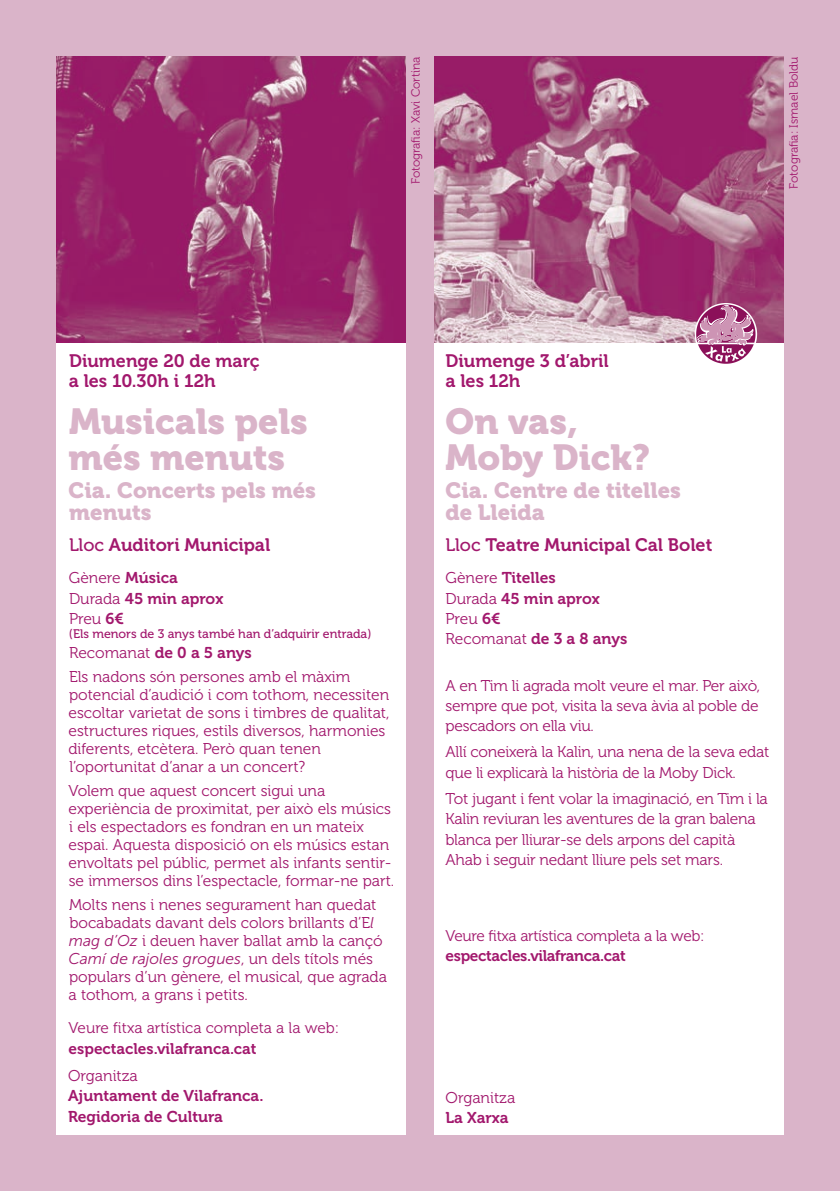
<style>
.page{position:relative;width:840px;height:1191px;background:#fff}
.page>*{position:absolute;margin:0;border:0;box-sizing:border-box;transform-origin:0 0}
.t1{font:36px/36px "Museo 900";color:#dab4c9}
.t2{font:22px/22px "Museo 900";color:#dab4c9}
.t3{font:18px/20px "Museo 700";color:#a2186d}
.t4{font:15.6px/18px "Museo 300";color:#a2186d}
.t5{font:15.6px/20.4px "Museo 700";color:#a2186d}
.t6{font:italic 15.6px "Museo Sans 300";color:#a2186d}
.t7{font:15.4px "Museo 300";color:#a2186d}
.t8{font:15.4px "Museo 300";letter-spacing:-.02em;color:#a2186d}
.t9{font:15.4px "Museo 700";color:#a2186d}
.t10{font:15.4px "Museo 700";letter-spacing:-.02em;color:#a2186d}
.t11{font:12.4px "Museo 500";color:#a2186d}
.t12{font:12px "Museo 300";color:#a2186d}
.s1{font-family:"Museo 500"}
.s2{font-family:"Museo 700"}
.s3{font-family:"Museo 300"}
.s4{font-family:"Museo Sans 300";font-style:italic}
.s5{font-family:"Museo 300";font-style:normal}
</style>
<div class="page">
<div style="left:0;top:0;width:839px;height:1191px;background:#dab4c9"></div>
<div style="left:57px;top:342px;width:348px;height:792px;background:#fff"></div>
<div style="left:434px;top:342px;width:348px;height:792px;background:#fff"></div>
<img style="left:434px;top:57px;width:348px;height:285px">
<img style="left:57px;top:57px;width:348px;height:285px">
<svg style="left:694px;top:303px;width:62px;height:61px"></svg>
<p class="t12" style="left:409px;top:184px;width:129px;rotate:-90deg">Fotografia: Xavi Cortina</p>
<p class="t12" style="left:786px;top:189px;width:134px;rotate:-90deg">Fotografia: Ismael Boldu</p>
<p class="t3" style="left:69px;top:351px;width:192px">Diumenge 20 de març a les 10.30h i 12h</p>
<h1 class="t1" style="left:68px;top:404px;width:241px">Musicals pels més menuts</h1>
<h2 class="t2" style="left:69px;top:479px;width:249px">Cia. Concerts pels més menuts</h2>
<p class="t3" style="left:69px;top:535px;width:203px"><span class="s1">Lloc</span> Auditori Municipal</p>
<p class="t4" style="left:69px;top:569px;width:110px">Gènere <span class="s2">Música</span></p>
<p class="t5" style="left:69px;top:588px;width:156px"><span class="s3">Durada</span> 45 min aprox</p>
<p class="t4" style="left:69px;top:610px;width:57px">Preu <span class="s2">6€</span></p>
<p class="t11" style="left:69px;top:627px;width:304px">(Els menors de 3 anys també han d’adquirir entrada)</p>
<p class="t4" style="left:69px;top:641px;width:283px;line-height:23.6px">Recomanat <span class="s2">de 0 a 5 anys<br></span>Els nadons són persones amb el màxim</p>
<p class="t4" style="left:68px;top:686px;width:322px">potencial d’audició i com tothom, necessiten escoltar varietat de sons i timbres de qualitat, estructures riques, estils diversos, harmonies diferents, etcètera. Però quan tenen l’oportunitat d’anar a un concert?</p>
<p class="t4" style="left:68px;top:781px;width:327px">Volem que aquest concert sigui una experiència de proximitat, per això els músics i els espectadors es fondran en un mateix espai. Aquesta disposició on els músics estan envoltats pel públic, permet als infants sentir&shy;se immersos dins l’espectacle, formar-ne part.</p>
<p class="t4" style="left:69px;top:895px;width:315px">Molts nens i nenes segurament han quedat bocabadats davant dels colors brillants d’E<span class="s4">l mag d’Oz</span> i deuen haver ballat amb la cançó</p>
<p class="t6" style="left:68px;top:949px;width:306px">Camí de rajoles grogues<span class="s5">, un dels títols més</span></p>
<p class="t4" style="left:68px;top:967px;width:320px">populars d’un gènere, el musical, que agrada a tothom, a grans i petits.</p>
<p class="t7" style="left:68px;top:1019px;width:272px">Veure fitxa artística completa a la web:</p>
<p class="t9" style="left:69px;top:1039px;width:189px">espectacles.vilafranca.cat</p>
<p class="t4" style="left:68px;top:1066px;width:71px">Organitza</p>
<p class="t5" style="left:68px;top:1085px;width:197px">Ajuntament de Vilafranca.<br>Regidoria de Cultura</p>
<p class="t3" style="left:445px;top:351px;width:165px">Diumenge 3 d’abril a les 12h</p>
<h1 class="t1" style="left:445px;top:404px;width:206px">On vas,<br>Moby Dick?</h1>
<h2 class="t2" style="left:445px;top:479px;width:237px">Cia. Centre de titelles de Lleida</h2>
<p class="t3" style="left:445px;top:535px;width:268px"><span class="s1">Lloc</span> Teatre Municipal Cal Bolet</p>
<p class="t5" style="left:445px;top:568px;width:156px"><span class="s3">Gènere</span> Titelles<br><span class="s3">Durada</span> 45 min aprox</p>
<p class="t4" style="left:445px;top:609px;width:183px;line-height:20.4px">Preu <span class="s2">6€<br></span>Recomanat <span class="s2">de 3 a 8 anys</span></p>
<p class="t4" style="left:445px;top:675px;width:316px;line-height:20.4px;text-align:justify">A en Tim li agrada molt veure el mar. Per això, sempre que pot, visita la seva àvia al poble de pescadors on ella viu.</p>
<p class="t4" style="left:445px;top:742px;width:325px;line-height:20.4px">Allí coneixerà la Kalin, una nena de la seva edat que li explicarà la història de la Moby Dick.</p>
<p class="t4" style="left:445px;top:788px;width:323px;line-height:20.4px">Tot jugant i fent volar la imaginació, en Tim i la Kalin reviuran les aventures de la gran balena blanca per lliurar-se dels arpons del capità Ahab i seguir nedant lliure pels set mars.</p>
<p class="t8" style="left:445px;top:927px;width:260px">Veure fitxa artística completa a la web:</p>
<p class="t10" style="left:445px;top:947px;width:181px">espectacles.vilafranca.cat</p>
<p class="t4" style="left:445px;top:1088px;width:71px">Organitza</p>
<p class="t5" style="left:445px;top:1107px;width:65px">La Xarxa</p>
</div>
